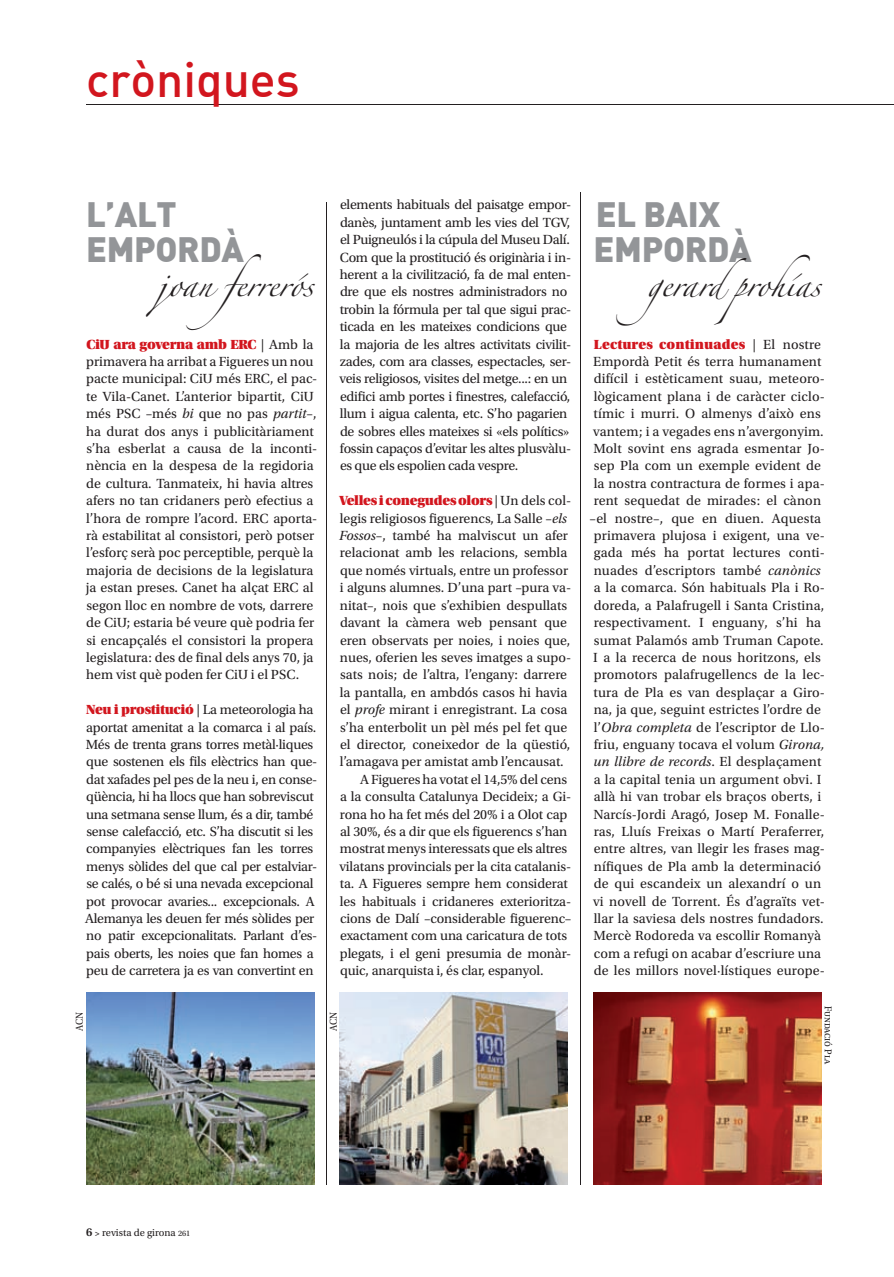
<style>
.page{position:relative;width:894px;height:1277px;background:#fff}
.page>*{position:absolute;margin:0;border:0;box-sizing:border-box;transform-origin:0 0}
.t1{font:48px "DIN Medium Alternate";color:#d2161e}
.t2{font:34.5px/34.8px "DIN Black Alternate";letter-spacing:-.01em;color:#939598}
.t3{font:22.5px "Zapfino";letter-spacing:-.01em;color:#231f20}
.t4{font:13.95px/17.4px "Utopia Std";color:#231f20}
.t5{font:13.95px/17.4px "Utopia Std";letter-spacing:-.02em;color:#231f20}
.t6{font:13.95px "Utopia Std Black Headline";letter-spacing:-.015em;color:#d2161e}
.t7{font:13.95px "Utopia Std Black Headline";letter-spacing:.01em;color:#d2161e}
.t8{font:10.5px "Utopia Std";color:#231f20}
.t9{font:10.5px "Utopia Std";color:#231f20;scale:.9 1}
.s1{font-family:"Utopia Std";color:#231f20}
.s2{font-style:italic}
.s3{font-family:"Utopia Std Black Headline";color:#d2161e}
.s4{font-weight:600;font-size:12px}
.s5{font-weight:600;font-size:9px}
.s6{font-size:8.25px}
</style>
<div class="page">
<hr style="left:86px;top:104px;width:808px;height:1px;background:#231f20">
<hr style="left:326px;top:202px;width:1px;height:982px;background:#231f20">
<hr style="left:580px;top:192px;width:1px;height:992px;background:#231f20">
<img style="left:86px;top:992px;width:228px;height:192px">
<img style="left:593px;top:992px;width:228px;height:192px">
<img style="left:339px;top:992px;width:229px;height:192px">
<h1 class="t1" style="left:86px;top:49px;width:215px">cròniques</h1>
<h2 class="t2" style="left:86px;top:195px;width:159px">L’ALT<br>EMPORDÀ</h2>
<h3 class="t3" style="left:158px;top:275px;width:157px">joan ferrerós</h3>
<p class="t6" style="left:86px;top:337px;width:229px">CiU ara governa amb ERC <span class="s1">| Amb la</span></p>
<p class="t4" style="left:86px;top:353px;width:233px">primavera ha arribat a Figueres un nou pacte municipal: CiU més ERC, el pac&shy;te Vila-Canet. L’anterior bipartit, CiU més PSC –més <span class="s2">bi</span> que no pas <span class="s2">partit</span>–, ha durat dos anys i publicitàriament s’ha esberlat a causa de la inconti&shy;nència en la despesa de la regidoria de cultura. Tanmateix, hi havia altres afers no tan cridaners però efectius a l’hora de rompre l’acord. ERC aporta&shy;rà estabilitat al consistori, però potser l’esforç serà poc perceptible, perquè la majoria de decisions de la legislatura ja estan preses. Canet ha alçat ERC al segon lloc en nombre de vots, darrere de CiU; estaria bé veure què podria fer si encapçalés el consistori la propera legislatura: des de final dels anys 70, ja hem vist què poden fer CiU i el PSC.</p>
<p class="t5" style="left:85px;top:701px;width:234px"><span class="s3">Neu i prostitució</span> | La meteorologia ha aportat amenitat a la comarca i al país.<br>Més de trenta grans torres metàl·liques que sostenen els fils elèctrics han que&shy;dat xafades pel pes de la neu i, en conse&shy;qüència, hi ha llocs que han sobreviscut una setmana sense llum, és a dir, també sense calefacció, etc. S’ha discutit si les companyies elèctriques fan les torres menys sòlides del que cal per estalviar&shy;se calés, o bé si una nevada excepcional pot provocar avaries... excepcionals. A Alemanya les deuen fer més sòlides per no patir excepcionalitats. Parlant d’es&shy;pais oberts, les noies que fan homes a peu de carretera ja es van convertint en</p>
<p class="t5" style="left:339px;top:196px;width:233px">elements habituals del paisatge empor&shy;danès, juntament amb les vies del TGV, el Puigneulós i la cúpula del Museu Dalí.<br>Com que la prostitució és originària i in&shy;herent a la civilització, fa de mal enten&shy;dre que els nostres administradors no trobin la fórmula per tal que sigui prac&shy;ticada en les mateixes condicions que la majoria de les altres activitats civilit&shy;zades, com ara classes, espectacles, ser&shy;veis religiosos, visites del metge...: en un edifici amb portes i finestres, calefacció, llum i aigua calenta, etc. S’ho pagarien de sobres elles mateixes si «els polítics» fossin capaços d’evitar les altes plusvàlu&shy;es que els espolien cada vespre.</p>
<p class="t6" style="left:339px;top:493px;width:233px">Velles i conegudes olors <span class="s1">| Un dels col-</span></p>
<p class="t4" style="left:340px;top:509px;width:228px">legis religiosos figuerencs, La Salle –<span class="s2">els</span></p>
<p class="t4" style="left:339px;top:527px;width:231px"><span class="s2">Fossos</span>–, també ha malviscut un afer</p>
<p class="t4" style="left:340px;top:544px;width:229px">relacionat amb les relacions, sembla</p>
<p class="t4" style="left:340px;top:562px;width:230px">que només virtuals, entre un professor</p>
<p class="t4" style="left:340px;top:579px;width:233px">i alguns alumnes. D’una part –pura va-</p>
<p class="t4" style="left:340px;top:596px;width:229px">nitat–, nois que s’exhibien despullats</p>
<p class="t4" style="left:340px;top:614px;width:229px">davant la càmera web pensant que</p>
<p class="t4" style="left:340px;top:631px;width:232px">eren observats per noies, i noies que,</p>
<p class="t4" style="left:340px;top:649px;width:233px">nues, oferien les seves imatges a supo-</p>
<p class="t4" style="left:340px;top:666px;width:228px">sats nois; de l’altra, l’engany: darrere</p>
<p class="t4" style="left:340px;top:683px;width:229px">la pantalla, en ambdós casos hi havia</p>
<p class="t4" style="left:340px;top:701px;width:229px">el <span class="s2">profe</span> mirant i enregistrant. La cosa</p>
<p class="t4" style="left:340px;top:718px;width:228px">s’ha enterbolit un pèl més pel fet que</p>
<p class="t4" style="left:340px;top:736px;width:232px">el director, coneixedor de la qüestió,</p>
<p class="t4" style="left:340px;top:753px;width:225px">l’amagava per amistat amb l’encausat.</p>
<p class="t4" style="left:360px;top:770px;width:208px">A Figueres ha votat el 14,5% del cens</p>
<p class="t4" style="left:340px;top:788px;width:233px">a la consulta Catalunya Decideix; a Gi-</p>
<p class="t4" style="left:340px;top:805px;width:229px">rona ho ha fet més del 20% i a Olot cap</p>
<p class="t4" style="left:340px;top:822px;width:229px">al 30%, és a dir que els figuerencs s’han</p>
<p class="t4" style="left:340px;top:840px;width:229px">mostrat menys interessats que els altres</p>
<p class="t4" style="left:339px;top:857px;width:233px">vilatans provincials per la cita catalanis-</p>
<p class="t4" style="left:340px;top:875px;width:229px">ta. A Figueres sempre hem considerat</p>
<p class="t4" style="left:340px;top:892px;width:233px">les habituals i cridaneres exterioritza-</p>
<p class="t4" style="left:340px;top:909px;width:233px">cions de Dalí –considerable figuerenc–</p>
<p class="t4" style="left:340px;top:927px;width:229px">exactament com una caricatura de tots</p>
<p class="t4" style="left:340px;top:944px;width:233px">plegats, i el geni presumia de monàr-</p>
<p class="t4" style="left:340px;top:962px;width:205px">quic, anarquista i, és clar, espanyol.</p>
<h2 class="t2" style="left:593px;top:195px;width:159px">EL BAIX<br>EMPORDÀ</h2>
<h3 class="t3" style="left:647px;top:275px;width:175px">gerardprohías</h3>
<p class="t7" style="left:594px;top:337px;width:229px">Lectures continuades <span class="s1">| El nostre</span></p>
<p class="t4" style="left:589px;top:353px;width:237px;text-align:center">Empordà Petit és terra humanament difícil i estèticament suau, meteoro&shy;lògicament plana i de caràcter ciclo&shy;tímic i murri. O almenys d’això ens vantem; i a vegades ens n’avergonyim.<br>Molt sovint ens agrada esmentar Jo&shy;sep Pla com un exemple evident de la nostra contractura de formes i apa&shy;rent sequedat de mirades: el cànon –el nostre–, que en diuen. Aquesta primavera plujosa i exigent, una ve&shy;gada més ha portat lectures conti&shy;nuades d’escriptors també <span class="s2">canònics </span>a la comarca. Són habituals Pla i Ro&shy;doreda, a Palafrugell i Santa Cristina, respectivament. I enguany, s’hi ha sumat Palamós amb Truman Capote.<br>I a la recerca de nous horitzons, els promotors palafrugellencs de la lec&shy;tura de Pla es van desplaçar a Giro&shy;na, ja que, seguint estrictes l’ordre de l’<span class="s2">Obra completa</span> de l’escriptor de Llo&shy;friu, enguany tocava el volum <span class="s2">Girona, un llibre de records</span>. El desplaçament a la capital tenia un argument obvi. I allà hi van trobar els braços oberts, i Narcís-Jordi Aragó, Josep M. Fonalle&shy;ras, Lluís Freixas o Martí Peraferrer, entre altres, van llegir les frases mag&shy;nífiques de Pla amb la determinació de qui escandeix un alexandrí o un vi novell de Torrent. És d’agraïts vet&shy;llar la saviesa dels nostres fundadors.<br>Mercè Rodoreda va escollir Romanyà com a refugi on acabar d’escriure una de les millors novel·lístiques europe-</p>
<p class="t9" style="left:74px;top:1030px;width:23px;rotate:-90deg">ACN</p>
<p class="t9" style="left:328px;top:1030px;width:23px;rotate:-90deg">ACN</p>
<p class="t9" style="left:834px;top:1005px;width:67px;rotate:90deg">Fundació Pla</p>
<p class="t8" style="left:86px;top:1227px;width:106px"><span class="s4">6</span> <span class="s5">&gt;</span> revista de girona <span class="s6">261</span></p>
</div>
